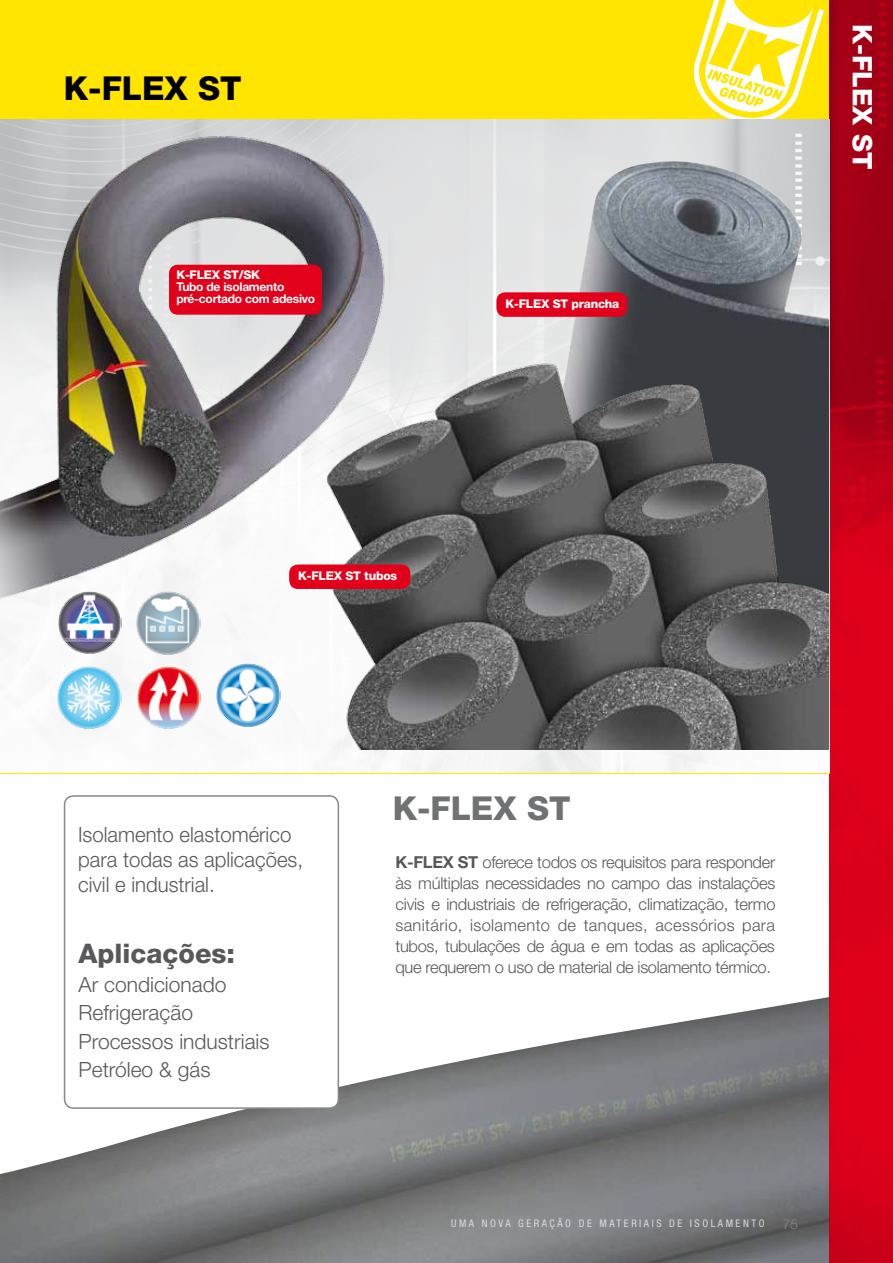
<style>
.page{position:relative;width:893px;height:1263px;background:#fff}
.page>*{position:absolute;margin:0;border:0;box-sizing:border-box;transform-origin:0 0}
.t1{font:800 33px "Helvetica Neue LT Std";color:#707172}
.t2{font:800 33px "Helvetica Neue LT Std";color:#000}
.t3{font:800 27px "Helvetica Neue LT Std";color:#58585a}
.t4{font:800 27px "Helvetica Neue LT Std";color:#fff}
.t5{font:300 21px/28.5px "Helvetica Neue LT Std";color:#58585a}
.t6{font:300 16.5px/21px "Helvetica Neue LT Std";letter-spacing:-.02em;color:#58585a;text-align:justify}
.t7{font:100 13.5px "Helvetica Neue LT Std";color:#9c9e9f}
.t8{font:800 12px "Helvetica Neue LT Std";letter-spacing:-.02em;color:#fff}
.t9{font:700 12px/12px "Helvetica Neue LT Std";letter-spacing:-.02em;color:#fff}
.t10{font:condensed 10.5px "Helvetica Neue LT Std";letter-spacing:.24em;color:#d9dadb}
.s1{font-weight:700}
</style>
<div class="page">
<div style="left:0;top:0;width:893px;height:119px;background:#ffe500"></div>
<svg style="left:693px;top:0;width:131px;height:119px"></svg>
<img style="left:829px;top:0;width:64px;height:1263px">
<img style="left:0;top:997px;width:829px;height:266px">
<div style="left:0;top:748px;width:829px;height:25px;background:#fbfbfb"></div>
<img style="left:0;top:119px;width:829px;height:653px">
<img style="left:0;top:132px;width:390px;height:483px">
<img style="left:57px;top:665px;width:64px;height:65px">
<img style="left:136px;top:665px;width:31px;height:65px">
<img style="left:136px;top:591px;width:31px;height:65px">
<img style="left:58px;top:591px;width:64px;height:64px">
<div style="left:65px;top:796px;width:273px;height:312px;background:#fff;border-radius:9px"></div>
<div style="left:64px;top:795px;width:275px;height:314px;border:2px solid #87888a;border-radius:9px"></div>
<img style="left:526px;top:161px;width:303px;height:587px">
<img style="left:167px;top:332px;width:661px;height:418px">
<div style="left:169px;top:265px;width:153px;height:50px;background:#e2001a;border-radius:9px"></div>
<div style="left:496px;top:292px;width:131px;height:25px;background:#e2001a;border-radius:9px"></div>
<div style="left:289px;top:564px;width:121px;height:25px;background:#e2001a;border-radius:9px"></div>
<h1 class="t2" style="left:64px;top:69px;width:179px">K-FLEX ST</h1>
<p class="t8" style="left:176px;top:268px;width:85px">K-FLEX ST/SK</p>
<p class="t9" style="left:176px;top:281px;width:140px">Tubo de isolamento pré-cortado com adesivo</p>
<p class="t8" style="left:506px;top:297px;width:115px">K-FLEX ST prancha</p>
<h2 class="t4" style="left:878px;top:24px;width:147px;rotate:90deg">K-FLEX ST</h2>
<p class="t8" style="left:298px;top:569px;width:100px">K-FLEX ST tubos</p>
<p class="t5" style="left:78px;top:821px;width:226px;line-height:25.2px">Isolamento elastomérico para todas as aplicações, civil e industrial.</p>
<h2 class="t3" style="left:79px;top:938px;width:158px">Aplicações:</h2>
<p class="t5" style="left:79px;top:970px;width:192px">Ar condicionado<br>Refrigeração<br>Processos industriais<br>Petróleo &amp; gás</p>
<h1 class="t1" style="left:393px;top:789px;width:179px">K-FLEX ST</h1>
<p class="t6" style="left:395px;top:852px;width:382px"><span class="s1">K-flex ST</span> oferece todos os requisitos para responder às múltiplas necessidades no campo das instalações civis e industriais de refrigeração, climatização, termo sanitário, isolamento de tanques, acessórios para tubos, tubulações de água e em todas as aplicações que requerem o uso de material de isolamento térmico.</p>
<p class="t10" style="left:451px;top:1217px;width:315px">UMA NOVA GERAÇÃO DE MATERIAIS DE ISOLAMENTO</p>
<p class="t7" style="left:783px;top:1216px;width:17px">75</p>
</div>
